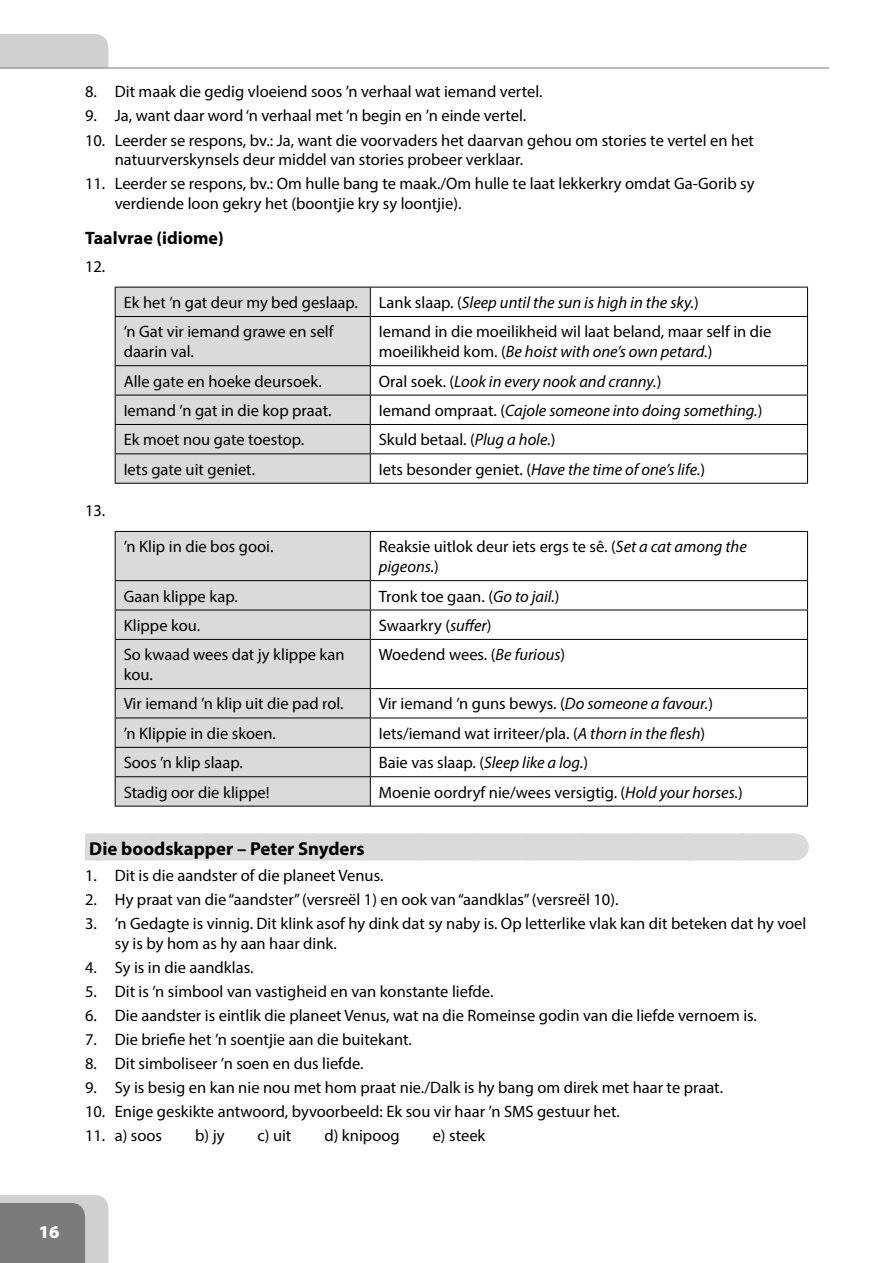
<style>
.page{position:relative;width:893px;height:1263px;background:#fff}
.page>*{position:absolute;margin:0;border:0;box-sizing:border-box;transform-origin:0 0}
.t1{font:700 18.75px "Myriad Pro";color:#000}
.t2{font:700 18px "Myriad Pro";color:#000}
.t3{font:900 18px "Myriad Pro";color:#fff}
.t4{font:16.5px/19.8px "Myriad Pro";color:#000}
.t5{font:italic 16.5px "Myriad Pro";color:#000}
.s1{font-style:normal}
.s2{font-style:italic}
</style>
<div class="page">
<div style="left:0;top:34px;width:109px;height:34px;background:#d0d0d0"></div>
<svg style="left:0;top:1195px;width:109px;height:68px;background:#979696"></svg>
<hr style="left:0;top:68px;width:829px;height:1px;background:#7c7b7b">
<div style="left:85px;top:833px;width:709px;height:27px;background:#dadada"></div>
<svg style="left:154px;top:833px;width:614px;height:1px"></svg>
<svg style="left:794px;top:833px;width:1px;height:27px"></svg>
<div style="left:116px;top:288px;width:254px;height:195px;background:#dadada"></div>
<svg style="left:371px;top:366px;width:436px;height:117px"></svg>
<hr style="left:115px;top:287px;width:255px;height:1px;background:#000">
<svg style="left:115px;top:287px;width:1px;height:29px"></svg>
<hr style="left:370px;top:287px;width:438px;height:1px;background:#000">
<svg style="left:370px;top:287px;width:1px;height:29px"></svg>
<svg style="left:807px;top:287px;width:1px;height:29px"></svg>
<hr style="left:115px;top:316px;width:255px;height:1px;background:#000">
<hr style="left:115px;top:317px;width:1px;height:48px;background:#000">
<hr style="left:370px;top:316px;width:438px;height:1px;background:#000">
<hr style="left:370px;top:317px;width:1px;height:48px;background:#000">
<hr style="left:807px;top:317px;width:1px;height:48px;background:#000">
<hr style="left:115px;top:365px;width:255px;height:1px;background:#000">
<hr style="left:370px;top:365px;width:438px;height:1px;background:#000">
<hr style="left:115px;top:395px;width:255px;height:1px;background:#000">
<hr style="left:370px;top:395px;width:438px;height:1px;background:#000">
<hr style="left:115px;top:424px;width:255px;height:1px;background:#000">
<hr style="left:370px;top:424px;width:438px;height:1px;background:#000">
<hr style="left:115px;top:453px;width:255px;height:1px;background:#000">
<svg style="left:115px;top:366px;width:1px;height:117px"></svg>
<hr style="left:370px;top:453px;width:438px;height:1px;background:#000">
<svg style="left:370px;top:366px;width:1px;height:117px"></svg>
<svg style="left:807px;top:366px;width:1px;height:117px"></svg>
<hr style="left:115px;top:483px;width:255px;height:1px;background:#000">
<hr style="left:370px;top:483px;width:438px;height:1px;background:#000">
<div style="left:116px;top:532px;width:254px;height:274px;background:#dadada"></div>
<svg style="left:371px;top:581px;width:436px;height:225px"></svg>
<hr style="left:115px;top:531px;width:255px;height:1px;background:#000">
<hr style="left:115px;top:532px;width:1px;height:48px;background:#000">
<hr style="left:370px;top:531px;width:438px;height:1px;background:#000">
<hr style="left:370px;top:532px;width:1px;height:48px;background:#000">
<hr style="left:807px;top:532px;width:1px;height:48px;background:#000">
<hr style="left:115px;top:580px;width:255px;height:1px;background:#000">
<hr style="left:370px;top:580px;width:438px;height:1px;background:#000">
<hr style="left:115px;top:610px;width:255px;height:1px;background:#000">
<svg style="left:115px;top:581px;width:1px;height:58px"></svg>
<hr style="left:370px;top:610px;width:438px;height:1px;background:#000">
<svg style="left:370px;top:581px;width:1px;height:58px"></svg>
<svg style="left:807px;top:581px;width:1px;height:58px"></svg>
<hr style="left:115px;top:639px;width:255px;height:1px;background:#000">
<hr style="left:115px;top:640px;width:1px;height:48px;background:#000">
<hr style="left:370px;top:639px;width:438px;height:1px;background:#000">
<hr style="left:370px;top:640px;width:1px;height:48px;background:#000">
<hr style="left:807px;top:640px;width:1px;height:48px;background:#000">
<hr style="left:115px;top:688px;width:255px;height:1px;background:#000">
<hr style="left:370px;top:688px;width:438px;height:1px;background:#000">
<hr style="left:115px;top:718px;width:255px;height:1px;background:#000">
<hr style="left:370px;top:718px;width:438px;height:1px;background:#000">
<hr style="left:115px;top:747px;width:255px;height:1px;background:#000">
<hr style="left:370px;top:747px;width:438px;height:1px;background:#000">
<hr style="left:115px;top:776px;width:255px;height:1px;background:#000">
<svg style="left:115px;top:689px;width:1px;height:117px"></svg>
<hr style="left:370px;top:776px;width:438px;height:1px;background:#000">
<svg style="left:370px;top:689px;width:1px;height:117px"></svg>
<svg style="left:807px;top:689px;width:1px;height:117px"></svg>
<hr style="left:115px;top:806px;width:255px;height:1px;background:#000">
<hr style="left:370px;top:806px;width:438px;height:1px;background:#000">
<p class="t4" style="left:85px;top:82px;width:459px">8. Dit maak die gedig vloeiend soos ’n verhaal wat iemand vertel.</p>
<p class="t4" style="left:85px;top:106px;width:443px">9. Ja, want daar word ‘n verhaal met ’n begin en ’n einde vertel.</p>
<p class="t4" style="left:115px;top:130px;width:641px;text-indent:-30px">10. Leerder se respons, bv.: Ja, want die voorvaders het daarvan gehou om stories te vertel en het natuurverskynsels deur middel van stories probeer verklaar.</p>
<p class="t4" style="left:115px;top:174px;width:641px;text-indent:-30px">11. Leerder se respons, bv.: Om hulle bang te maak./Om hulle te laat lekkerkry omdat Ga-Gorib sy verdiende loon gekry het (boontjie kry sy loontjie).</p>
<p class="t2" style="left:85px;top:226px;width:140px">Taalvrae (idiome)</p>
<p class="t4" style="left:85px;top:256px;width:22px">12.</p>
<p class="t4" style="left:124px;top:292px;width:236px">Ek het ’n gat deur my bed geslaap.</p>
<p class="t5" style="left:379px;top:292px;width:322px"><span class="s1">Lank slaap. (</span>Sleep until the sun is high in the sky.<span class="s1">)</span></p>
<p class="t4" style="left:124px;top:322px;width:211px">’n Gat vir iemand grawe en self daarin val.</p>
<p class="t4" style="left:379px;top:322px;width:394px">Iemand in die moeilikheid wil laat beland, maar self in die moeilikheid kom. (<span class="s2">Be hoist with one’s own petard.</span>)</p>
<p class="t4" style="left:124px;top:371px;width:200px">Alle gate en hoeke deursoek.</p>
<p class="t5" style="left:379px;top:371px;width:284px"><span class="s1">Oral soek. (</span>Look in every nook and cranny.<span class="s1">)</span></p>
<p class="t4" style="left:124px;top:400px;width:209px">Iemand ’n gat in die kop praat.</p>
<p class="t5" style="left:379px;top:400px;width:385px"><span class="s1">Iemand ompraat. (</span>Cajole someone into doing something.<span class="s1">)</span></p>
<p class="t4" style="left:124px;top:430px;width:182px">Ek moet nou gate toestop.</p>
<p class="t4" style="left:379px;top:430px;width:178px">Skuld betaal. (<span class="s2">Plug a hole.</span>)</p>
<p class="t4" style="left:124px;top:459px;width:133px">Iets gate uit geniet.</p>
<p class="t5" style="left:379px;top:459px;width:328px"><span class="s1">Iets besonder geniet. (</span>Have the time of one’s life.<span class="s1">)</span></p>
<p class="t4" style="left:85px;top:500px;width:22px">13.</p>
<p class="t4" style="left:124px;top:537px;width:151px">’n Klip in die bos gooi.</p>
<p class="t4" style="left:379px;top:537px;width:370px">Reaksie uitlok deur iets ergs te sê. (<span class="s2">Set a cat among the pigeons.</span>)</p>
<p class="t4" style="left:124px;top:586px;width:116px">Gaan klippe kap.</p>
<p class="t4" style="left:379px;top:586px;width:182px">Tronk toe gaan. (<span class="s2">Go to jail.</span>)</p>
<p class="t4" style="left:124px;top:615px;width:78px">Klippe kou.</p>
<p class="t4" style="left:379px;top:615px;width:114px">Swaarkry (<span class="s2">suffer</span>)</p>
<p class="t4" style="left:124px;top:645px;width:222px">So kwaad wees dat jy klippe kan kou.</p>
<p class="t4" style="left:379px;top:645px;width:188px">Woedend wees. (<span class="s2">Be furious</span>)</p>
<p class="t4" style="left:124px;top:694px;width:222px">Vir iemand ’n klip uit die pad rol.</p>
<p class="t4" style="left:379px;top:694px;width:336px">Vir iemand ’n guns bewys. (<span class="s2">Do someone a favour.</span>)</p>
<p class="t4" style="left:124px;top:723px;width:154px">’n Klippie in die skoen.</p>
<p class="t4" style="left:379px;top:723px;width:328px">Iets/iemand wat irriteer/pla. (<span class="s2">A thorn in the flesh</span>)</p>
<p class="t4" style="left:124px;top:752px;width:121px">Soos ’n klip slaap.</p>
<p class="t4" style="left:379px;top:752px;width:211px">Baie vas slaap. (<span class="s2">Sleep like a log.</span>)</p>
<p class="t4" style="left:124px;top:782px;width:147px">Stadig oor die klippe!</p>
<p class="t4" style="left:379px;top:782px;width:366px">Moenie oordryf nie/wees versigtig. (<span class="s2">Hold your horses.</span>)</p>
<p class="t1" style="left:89px;top:836px;width:277px">Die boodskapper – Peter Snyders</p>
<p class="t4" style="left:85px;top:865px;width:300px">1. Dit is die aandster of die planeet Venus.</p>
<p class="t4" style="left:85px;top:889px;width:535px">2. Hy praat van die “aandster” (versreël 1) en ook van “aandklas” (versreël 10).</p>
<p class="t4" style="left:115px;top:913px;width:693px;text-indent:-30px">3. ’n Gedagte is vinnig. Dit klink asof hy dink dat sy naby is. Op letterlike vlak kan dit beteken dat hy voel sy is by hom as hy aan haar dink.</p>
<p class="t4" style="left:85px;top:957px;width:170px">4. Sy is in die aandklas.</p>
<p class="t4" style="left:85px;top:981px;width:410px">5. Dit is ’n simbool van vastigheid en van konstante liefde.</p>
<p class="t4" style="left:85px;top:1005px;width:673px">6. Die aandster is eintlik die planeet Venus, wat na die Romeinse godin van die liefde vernoem is.</p>
<p class="t4" style="left:85px;top:1029px;width:328px">7. Die briefie het ’n soentjie aan die buitekant.</p>
<p class="t4" style="left:85px;top:1053px;width:280px">8. Dit simboliseer ’n soen en dus liefde.</p>
<p class="t4" style="left:85px;top:1077px;width:640px">9. Sy is besig en kan nie nou met hom praat nie./Dalk is hy bang om direk met haar te praat.</p>
<p class="t4" style="left:85px;top:1101px;width:536px">10. Enige geskikte antwoord, byvoorbeeld: Ek sou vir haar ’n SMS gestuur het.</p>
<p class="t4" style="left:85px;top:1125px;width:79px">11. a) soos</p>
<p class="t4" style="left:195px;top:1125px;width:31px">b) jy</p>
<p class="t4" style="left:257px;top:1125px;width:35px">c) uit</p>
<p class="t4" style="left:324px;top:1125px;width:77px">d) knipoog</p>
<p class="t4" style="left:433px;top:1125px;width:54px">e) steek</p>
<p class="t3" style="left:39px;top:1220px;width:22px">16</p>
</div>
